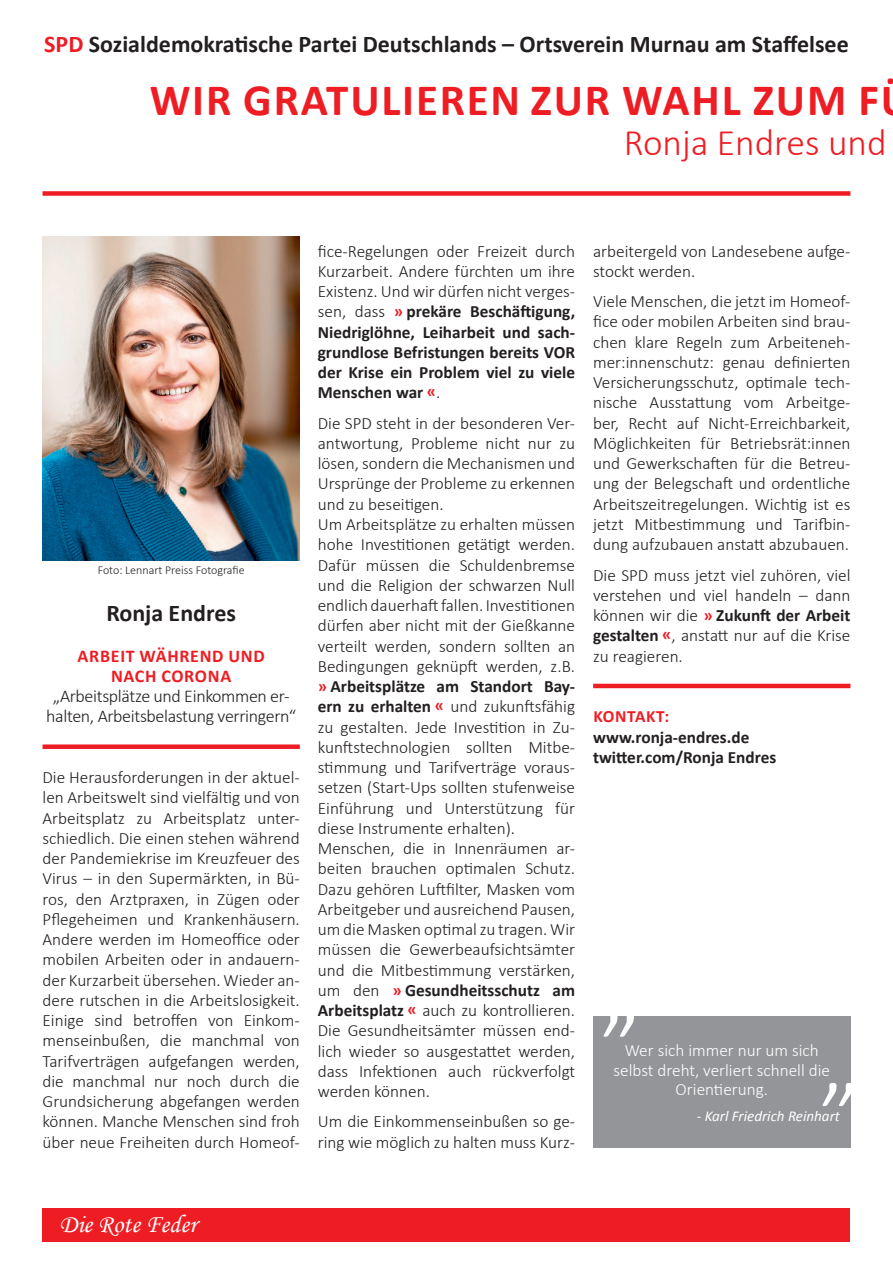
<style>
.page{position:relative;width:893px;height:1263px;background:#fff}
.page>*{position:absolute;margin:0;border:0;box-sizing:border-box;transform-origin:0 0}
.t1{font:300 99px "Calibri";color:#fff}
.t2{font:700 45px "Calibri";letter-spacing:.04em;color:#ee1d23}
.t3{font:300 37.5px "Calibri";color:#ee1d23}
.t4{font:25.5px "Monotype Corsiva";color:#fff}
.t5{font:700 24px "Calibri";color:#231f20}
.t6{font:300 18px/20.2px "Calibri";letter-spacing:-.02em;color:#231f20;text-align:center}
.t7{font:700 18px/20.2px "Calibri";letter-spacing:.04em;color:#ee1d23;text-align:center}
.t8{font:300 17.25px/20.2px "Calibri";color:#231f20;text-align:justify}
.t9{font:700 17.25px/20.2px "Calibri";color:#231f20;text-align:justify}
.t10{font:300 17.25px/19.5px "Calibri";color:#fff;text-align:center}
.t11{font:700 17.25px "Calibri";letter-spacing:.04em;color:#ee1d23}
.t12{font:italic 15px "Calibri";color:#fff}
.t13{font:300 12px "Calibri";color:#231f20}
.s1{color:#ee1d23}
.s2{font-weight:300}
.s3{font-weight:700;color:#ee1d23}
.s4{font-weight:700}
</style>
<div class="page">
<div style="left:43px;top:744px;width:257px;height:5px;background:#ee1d23"></div>
<hr style="left:593px;top:684px;width:257px;height:4px;background:#ee1d23">
<img style="left:43px;top:236px;width:257px;height:324px">
<div style="left:43px;top:1208px;width:807px;height:34px;background:#ee1d23"></div>
<div style="left:43px;top:191px;width:807px;height:5px;background:#ee1d23"></div>
<div style="left:593px;top:1016px;width:257px;height:132px;background:#939598"></div>
<h3 class="t5" style="left:44px;top:29px;width:806px"><span class="s1">SPD</span> Sozialdemokratische Partei Deutschlands – Ortsverein Murnau am Staffelsee</h3>
<h2 class="t2" style="left:150px;top:71px;width:731px">WIR GRATULIEREN ZUR WAHL ZUM F</h2>
<h3 class="t3" style="left:624px;top:120px;width:264px">Ronja Endres und</h3>
<p class="t13" style="left:98px;top:562px;width:148px">Foto: Lennart Preiss Fotografie</p>
<h3 class="t5" style="left:106px;top:598px;width:131px">Ronja Endres</h3>
<p class="t7" style="left:78px;top:645px;width:189px">ARBEIT WÄHREND UND<br>NACH CORONA</p>
<p class="t6" style="left:46px;top:685px;width:251px">„Arbeitsplätze und Einkommen er&shy;halten, Arbeitsbelastung verringern“</p>
<p class="t8" style="left:43px;top:766px;width:259px">Die Herausforderungen in der aktuel&shy;len Arbeitswelt sind vielfältig und von Arbeitsplatz zu Arbeitsplatz unter&shy;schiedlich. Die einen stehen während der Pandemiekrise im Kreuzfeuer des Virus – in den Supermärkten, in Bü&shy;ros, den Arztpraxen, in Zügen oder Pflegeheimen und Krankenhäusern.<br>Andere werden im Homeoffice oder mobilen Arbeiten oder in andauern&shy;der Kurzarbeit übersehen. Wieder an&shy;dere rutschen in die Arbeitslosigkeit.<br>Einige sind betroffen von Einkom&shy;menseinbußen, die manchmal von Tarifverträgen aufgefangen werden, die manchmal nur noch durch die Grundsicherung abgefangen werden können. Manche Menschen sind froh über neue Freiheiten durch Homeof-</p>
<p class="t9" style="left:318px;top:241px;width:259px"><span class="s2">fice-Regelungen oder Freizeit durch Kurzarbeit. Andere fürchten um ihre Existenz. Und wir dürfen nicht verges&shy;sen, dass</span> <span class="s1">»</span> prekäre Beschäftigung, Niedriglöhne, Leiharbeit und sach&shy;grundlose Befristungen bereits VOR der Krise ein Problem viel zu viele Menschen war <span class="s1">«</span><span class="s2">.</span></p>
<p class="t8" style="left:318px;top:412px;width:259px;text-align:left">Die SPD steht in der besonderen Ver&shy;antwortung, Probleme nicht nur zu lösen, sondern die Mechanismen und Ursprünge der Probleme zu erkennen und zu beseitigen.<br>Um Arbeitsplätze zu erhalten müssen hohe Investitionen getätigt werden.<br>Dafür müssen die Schuldenbremse und die Religion der schwarzen Null endlich dauerhaft fallen. Investitionen dürfen aber nicht mit der Gießkanne verteilt werden, sondern sollten an Bedingungen geknüpft werden, z.B. <span class="s3">»</span> <span class="s4">Arbeitsplätze am Standort Bay&shy;ern zu erhalten</span> <span class="s3">«</span> und zukunftsfähig zu gestalten. Jede Investition in Zu&shy;kunftstechnologien sollten Mitbe&shy;stimmung und Tarifverträge voraus&shy;setzen (Start-Ups sollten stufenweise Einführung und Unterstützung für diese Instrumente erhalten).<br>Menschen, die in Innenräumen ar&shy;beiten brauchen optimalen Schutz.<br>Dazu gehören Luftfilter, Masken vom Arbeitgeber und ausreichend Pausen, um die Masken optimal zu tragen. Wir müssen die Gewerbeaufsichtsämter und die Mitbestimmung verstärken, um den <span class="s3">»</span> <span class="s4">Gesundheitsschutz am Arbeitsplatz</span> <span class="s3">«</span> auch zu kontrollieren.<br>Die Gesundheitsämter müssen end&shy;lich wieder so ausgestattet werden, dass Infektionen auch rückverfolgt werden können.</p>
<p class="t8" style="left:318px;top:1111px;width:259px">Um die Einkommenseinbußen so ge&shy;ring wie möglich zu halten muss Kurz-</p>
<p class="t8" style="left:593px;top:240px;width:259px">arbeitergeld von Landesebene aufge&shy;stockt werden.</p>
<p class="t8" style="left:593px;top:290px;width:259px">Viele Menschen, die jetzt im Homeof&shy;fice oder mobilen Arbeiten sind brau&shy;chen klare Regeln zum Arbeiteneh&shy;mer:innenschutz: genau definierten Versicherungsschutz, optimale tech&shy;nische Ausstattung vom Arbeitge&shy;ber, Recht auf Nicht-Erreichbarkeit, Möglichkeiten für Betriebsrät:innen und Gewerkschaften für die Betreu&shy;ung der Belegschaft und ordentliche Arbeitszeitregelungen. Wichtig ist es jetzt Mitbestimmung und Tarifbin&shy;dung aufzubauen anstatt abzubauen.</p>
<p class="t8" style="left:593px;top:564px;width:259px">Die SPD muss jetzt viel zuhören, viel verstehen und viel handeln – dann können wir die <span class="s3">»</span> <span class="s4">Zukunft der Arbeit gestalten</span> <span class="s3">«</span>, anstatt nur auf die Krise zu reagieren.</p>
<p class="t11" style="left:593px;top:706px;width:77px">KONTAKT:</p>
<p class="t9" style="left:593px;top:727px;width:185px">www.ronja-endres.de twitter.com/Ronja Endres</p>
<h1 class="t1" style="left:601px;top:928px;width:42px">„</h1>
<p class="t10" style="left:614px;top:1040px;width:218px">Wer sich immer nur um sich selbst dreht, verliert schnell die<br>Orientierung.</p>
<p class="t12" style="left:697px;top:1105px;width:145px">- Karl Friedrich Reinhart</p>
<h1 class="t1" style="left:820px;top:998px;width:42px">„</h1>
<h3 class="t4" style="left:60px;top:1209px;width:139px">Die Rote Feder</h3>
</div>
